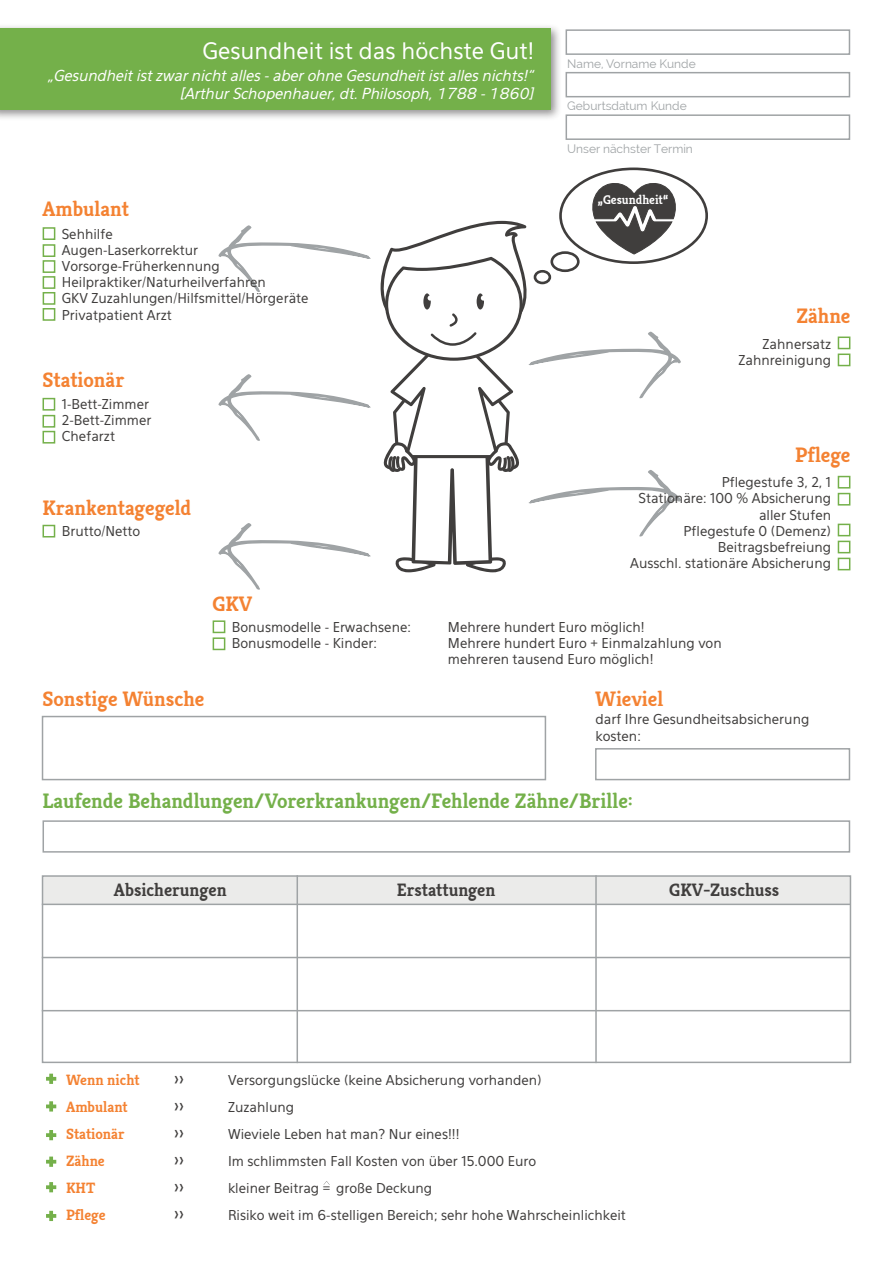
<style>
.page{position:relative;width:893px;height:1263px;background:#fff}
.page>*{position:absolute;margin:0;border:0;box-sizing:border-box;transform-origin:0 0}
.t1{font:22.5px "Eau Sans";color:#fff}
.t2{font:700 21px "Kreon";color:#f48232}
.t3{font:700 21px "Kreon";color:#74b04a}
.t4{font:700 18px "Kreon";color:#403e3d}
.t5{font:18px "Eau Sans";color:#403e3d}
.t6{font:italic 15px/18px "Eau Sans Book Lining";letter-spacing:-.01em;color:#fff;text-align:right}
.t7{font:700 15px "Kreon";color:#f48232}
.t8{font:13.5px/16.2px "Eau Sans";color:#403e3d}
.t9{font:700 12.75px "Kreon";color:#fff}
.t10{font:12px "Raleway";color:#9fa3a5}
</style>
<div class="page">
<svg style="left:218px;top:181px;width:464px;height:409px"></svg>
<div style="left:0;top:23px;width:562px;height:99px;background:#231f20;opacity:.5"></div>
<div style="left:0;top:29px;width:551px;height:81px;background:#74b04a"></div>
<svg style="left:49px;top:1074px;width:4px;height:10px"></svg>
<svg style="left:46px;top:1077px;width:10px;height:4px"></svg>
<svg style="left:49px;top:1101px;width:4px;height:10px"></svg>
<svg style="left:46px;top:1104px;width:10px;height:4px"></svg>
<svg style="left:49px;top:1130px;width:4px;height:10px"></svg>
<svg style="left:46px;top:1133px;width:10px;height:4px"></svg>
<svg style="left:49px;top:1156px;width:4px;height:11px"></svg>
<svg style="left:46px;top:1160px;width:10px;height:3px"></svg>
<svg style="left:49px;top:1182px;width:4px;height:10px"></svg>
<svg style="left:46px;top:1185px;width:10px;height:4px"></svg>
<svg style="left:49px;top:1211px;width:4px;height:10px"></svg>
<svg style="left:46px;top:1214px;width:10px;height:4px"></svg>
<div style="left:43px;top:876px;width:807px;height:28px;background:#ebebea"></div>
<div style="left:42px;top:875px;width:809px;height:188px;border:2px solid #9fa3a5"></div>
<div style="left:42px;top:716px;width:504px;height:64px;border:2px solid #9fa3a5"></div>
<div style="left:595px;top:748px;width:255px;height:32px;border:2px solid #9fa3a5"></div>
<div style="left:566px;top:29px;width:284px;height:26px;border:2px solid #9fa3a5"></div>
<div style="left:43px;top:820px;width:807px;height:33px;border:2px solid #9fa3a5"></div>
<hr style="left:42px;top:904px;width:808px;height:1px;background:#9fa3a5">
<hr style="left:42px;top:957px;width:808px;height:1px;background:#9fa3a5">
<hr style="left:42px;top:1010px;width:808px;height:1px;background:#9fa3a5">
<hr style="left:297px;top:875px;width:1px;height:188px;background:#9fa3a5">
<hr style="left:595px;top:875px;width:2px;height:188px;background:#9fa3a5">
<div style="left:566px;top:72px;width:284px;height:25px;border:2px solid #9fa3a5"></div>
<div style="left:566px;top:114px;width:284px;height:26px;border:2px solid #9fa3a5"></div>
<div style="left:43px;top:227px;width:12px;height:13px;background:#fff;border:2px solid #74b04a"></div>
<div style="left:43px;top:398px;width:12px;height:13px;background:#fff;border:2px solid #74b04a"></div>
<div style="left:43px;top:244px;width:12px;height:13px;background:#fff;border:2px solid #74b04a"></div>
<div style="left:43px;top:415px;width:12px;height:13px;background:#fff;border:2px solid #74b04a"></div>
<div style="left:43px;top:260px;width:12px;height:13px;background:#fff;border:2px solid #74b04a"></div>
<div style="left:43px;top:431px;width:12px;height:13px;background:#fff;border:2px solid #74b04a"></div>
<div style="left:43px;top:525px;width:12px;height:12px;background:#fff;border:2px solid #74b04a"></div>
<div style="left:43px;top:276px;width:12px;height:13px;background:#fff;border:2px solid #74b04a"></div>
<div style="left:43px;top:292px;width:12px;height:13px;background:#fff;border:2px solid #74b04a"></div>
<div style="left:43px;top:308px;width:12px;height:13px;background:#fff;border:2px solid #74b04a"></div>
<div style="left:213px;top:620px;width:12px;height:13px;background:#fff;border:2px solid #74b04a"></div>
<div style="left:213px;top:637px;width:12px;height:13px;background:#fff;border:2px solid #74b04a"></div>
<div style="left:838px;top:476px;width:12px;height:12px;background:#fff;border:2px solid #74b04a"></div>
<div style="left:838px;top:336px;width:12px;height:13px;background:#fff;border:2px solid #74b04a"></div>
<div style="left:838px;top:493px;width:12px;height:13px;background:#fff;border:2px solid #74b04a"></div>
<div style="left:838px;top:353px;width:12px;height:13px;background:#fff;border:2px solid #74b04a"></div>
<div style="left:838px;top:524px;width:12px;height:12px;background:#fff;border:2px solid #74b04a"></div>
<div style="left:838px;top:541px;width:12px;height:12px;background:#fff;border:2px solid #74b04a"></div>
<div style="left:838px;top:558px;width:12px;height:12px;background:#fff;border:2px solid #74b04a"></div>
<h1 class="t1" style="left:203px;top:38px;width:333px">Gesundheit ist das höchste Gut!</h1>
<p class="t6" style="left:48px;top:66px;width:488px">„Gesundheit ist zwar nicht alles - aber ohne Gesundheit ist alles nichts!“ [Arthur Schopenhauer, dt. Philosoph, 1788 - 1860]</p>
<h2 class="t2" style="left:43px;top:196px;width:88px">Ambulant</h2>
<p class="t8" style="left:62px;top:226px;width:248px">Sehhilfe<br>Augen-Laserkorrektur<br>Vorsorge-Früherkennung<br>Heilpraktiker/Naturheilverfahren<br>GKV Zuzahlungen/Hilfsmittel/Hörgeräte<br>Privatpatient Arzt</p>
<h2 class="t2" style="left:43px;top:367px;width:83px">Stationär</h2>
<p class="t8" style="left:62px;top:396px;width:91px">1-Bett-Zimmer<br>2-Bett-Zimmer<br>Chefarzt</p>
<h2 class="t2" style="left:43px;top:494px;width:150px">Krankentagegeld</h2>
<p class="t8" style="left:62px;top:523px;width:80px">Brutto/Netto</p>
<p class="t10" style="left:567px;top:57px;width:130px">Name, Vorname Kunde</p>
<p class="t10" style="left:567px;top:99px;width:121px">Geburtsdatum Kunde</p>
<p class="t10" style="left:567px;top:142px;width:127px">Unser nächster Termin</p>
<p class="t9" style="left:598px;top:192px;width:72px">„Gesundheit“</p>
<h2 class="t2" style="left:796px;top:302px;width:56px">Zähne</h2>
<p class="t8" style="left:738px;top:336px;width:94px;text-align:right">Zahnersatz<br>Zahnreinigung</p>
<h2 class="t2" style="left:795px;top:441px;width:57px">Pflege</h2>
<p class="t8" style="left:630px;top:474px;width:202px;text-align:right">Pflegestufe 3, 2, 1<br>Stationäre: 100 % Absicherung aller Stufen<br>Pflegestufe 0 (Demenz)<br>Beitragsbefreiung<br>Ausschl. stationäre Absicherung</p>
<h2 class="t2" style="left:213px;top:590px;width:41px">GKV</h2>
<p class="t8" style="left:232px;top:619px;width:181px">Bonusmodelle - Erwachsene:</p>
<p class="t8" style="left:448px;top:619px;width:198px">Mehrere hundert Euro möglich!</p>
<p class="t8" style="left:232px;top:635px;width:147px">Bonusmodelle - Kinder:</p>
<p class="t8" style="left:448px;top:635px;width:275px">Mehrere hundert Euro + Einmalzahlung von mehreren tausend Euro möglich!</p>
<h2 class="t2" style="left:43px;top:686px;width:163px">Sonstige Wünsche</h2>
<h2 class="t2" style="left:595px;top:686px;width:69px">Wieviel</h2>
<p class="t8" style="left:595px;top:711px;width:215px">darf Ihre Gesundheitsabsicherung kosten:</p>
<h2 class="t3" style="left:43px;top:788px;width:592px">Laufende Behandlungen/Vorerkrankungen/Fehlende Zähne/Brille:</h2>
<h3 class="t4" style="left:114px;top:878px;width:114px">Absicherungen</h3>
<h3 class="t4" style="left:397px;top:878px;width:100px">Erstattungen</h3>
<h3 class="t4" style="left:669px;top:878px;width:112px">GKV-Zuschuss</h3>
<p class="t7" style="left:66px;top:1070px;width:75px">Wenn nicht</p>
<h3 class="t5" style="left:174px;top:1068px;width:12px">&gt;&gt;</h3>
<p class="t8" style="left:228px;top:1072px;width:315px">Versorgungslücke (keine Absicherung vorhanden)</p>
<p class="t7" style="left:66px;top:1097px;width:63px">Ambulant</p>
<h3 class="t5" style="left:174px;top:1095px;width:12px">&gt;&gt;</h3>
<p class="t8" style="left:228px;top:1099px;width:68px">Zuzahlung</p>
<p class="t7" style="left:66px;top:1124px;width:60px">Stationär</p>
<h3 class="t5" style="left:174px;top:1122px;width:12px">&gt;&gt;</h3>
<p class="t8" style="left:228px;top:1126px;width:233px">Wieviele Leben hat man? Nur eines!!!</p>
<p class="t7" style="left:66px;top:1151px;width:40px">Zähne</p>
<h3 class="t5" style="left:174px;top:1149px;width:12px">&gt;&gt;</h3>
<p class="t8" style="left:228px;top:1153px;width:310px">Im schlimmsten Fall Kosten von über 15.000 Euro</p>
<p class="t7" style="left:66px;top:1178px;width:31px">KHT</p>
<h3 class="t5" style="left:174px;top:1176px;width:12px">&gt;&gt;</h3>
<p class="t8" style="left:228px;top:1180px;width:206px">kleiner Beitrag = große Deckung</p>
<p class="t7" style="left:66px;top:1205px;width:41px">Pflege</p>
<h3 class="t5" style="left:174px;top:1203px;width:12px">&gt;&gt;</h3>
<p class="t8" style="left:228px;top:1207px;width:399px">Risiko weit im 6-stelligen Bereich; sehr hohe Wahrscheinlichkeit</p>
</div>
